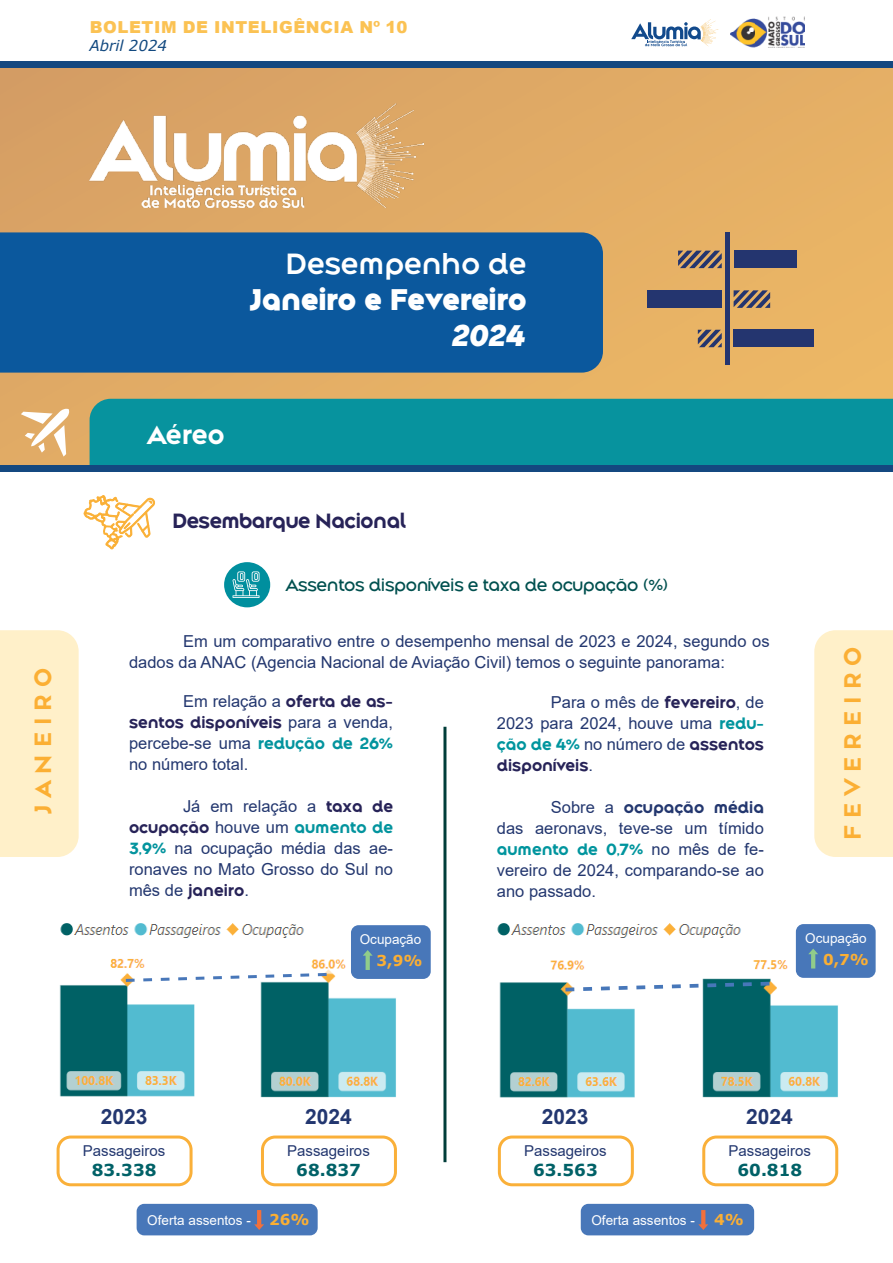
<style>
.page{position:relative;width:893px;height:1263px;background:#fff}
.page>*{position:absolute;margin:0;border:0;box-sizing:border-box;transform-origin:0 0}
.toc_level_1{font:900 30px "Along Sanss 2";letter-spacing:-.005em;color:#fff}
.toc_level_1-2{font:600 30px "Along Sanss 2";color:#fff}
.toc_level_1-3{font:italic 900 30px "Along Sanss 2";color:#fff}
.toc_level_1-4{font:700 27px "Along Sanss 2";letter-spacing:-.01em;color:#fff}
.textos{font:700 24px "Along Sanss 2";letter-spacing:.3em;color:#fbaf34}
.textos-2{font:700 21px "Along Sanss 2";letter-spacing:-.02em;color:#272358}
.toc_level_1-5{font:700 21px "Arial";color:#233770}
.textos-3{font:500 18px "Along Sanss 2";letter-spacing:-.02em;color:#00504f}
.textos-4{font:16.5px/21px "Arial";color:#23376f;text-align:justify}
.toc_level_1-6{font:900 16.5px "Arial";letter-spacing:.035em;color:#fbc253}
.toc_level_1-7{font:700 16.5px "Verdana";color:#006167}
.toc_level_1-8{font:15px "Arial";color:#23376f}
.toc_level_1-9{font:700 15px "Verdana";color:#fbaf34}
.toc_level_1-10{font:italic 15px "Verdana";color:#124980}
.textos-5{font:13.5px "Arial";color:#fff}
.s1{font-family:"Along Sanss 2";font-weight:700;color:#272358}
.s2{font-family:"Along Sanss 2";font-weight:700;color:#03949e}
.s3{font-family:"Along Sanss 2";font-weight:700;color:#00959e}
.s4{font-family:"Along Sanss 2";font-weight:700}
</style>
<div class="page">
<img style="left:0;top:108px;width:434px;height:357px">
<div style="left:434px;top:108px;width:459px;height:291px;background:#e6b165"></div>
<img style="left:0;top:68px;width:893px;height:40px">
<div style="left:0;top:232px;width:603px;height:141px;background:#0b589d"></div>
<div style="left:90px;top:399px;width:803px;height:66px;background:#07939e"></div>
<div style="left:0;top:62px;width:893px;height:6px;background:#144880"></div>
<img style="left:89px;top:103px;width:334px;height:105px">
<svg style="left:631px;top:19px;width:87px;height:28px"></svg>
<img style="left:730px;top:16px;width:75px;height:32px">
<hr style="left:726px;top:232px;width:4px;height:133px;background:#24356f">
<div style="left:647px;top:290px;width:75px;height:18px;background:#24356f"></div>
<div style="left:734px;top:251px;width:62px;height:17px;background:#24356f"></div>
<div style="left:734px;top:330px;width:80px;height:17px;background:#24356f"></div>
<svg style="left:678px;top:251px;width:44px;height:17px"></svg>
<svg style="left:734px;top:290px;width:36px;height:18px"></svg>
<svg style="left:698px;top:330px;width:24px;height:17px"></svg>
<svg style="left:83px;top:495px;width:72px;height:55px"></svg>
<svg style="left:21px;top:409px;width:48px;height:48px"></svg>
<div style="left:224px;top:562px;width:46px;height:45px;background:#008f9e;border-radius:50%"></div>
<svg style="left:232px;top:571px;width:28px;height:27px"></svg>
<div style="left:0;top:465px;width:893px;height:6px;background:#144880"></div>
<hr style="left:443px;top:727px;width:3px;height:435px;background:#003d39">
<img style="left:260px;top:959px;width:136px;height:139px">
<img style="left:59px;top:958px;width:136px;height:139px">
<div style="left:57px;top:1135px;width:136px;height:51px;border:3px solid #fab039;border-radius:13px"></div>
<img style="left:60px;top:923px;width:244px;height:15px">
<img style="left:499px;top:960px;width:136px;height:138px">
<img style="left:702px;top:933px;width:136px;height:165px">
<img style="left:497px;top:923px;width:258px;height:26px">
<div style="left:0;top:630px;width:79px;height:227px;background:#fff0c9"></div>
<div style="left:814px;top:630px;width:79px;height:227px;background:#fff0c9"></div>
<svg style="left:123px;top:971px;width:207px;height:12px"></svg>
<svg style="left:562px;top:980px;width:211px;height:13px"></svg>
<div style="left:351px;top:925px;width:80px;height:54px;background:#4877b9;border-radius:8px"></div>
<svg style="left:363px;top:950px;width:10px;height:20px"></svg>
<div style="left:137px;top:1204px;width:181px;height:31px;background:#4877b9;border-radius:8px"></div>
<svg style="left:254px;top:1210px;width:10px;height:20px"></svg>
<div style="left:796px;top:924px;width:80px;height:54px;background:#4877b9;border-radius:8px"></div>
<svg style="left:808px;top:948px;width:10px;height:20px"></svg>
<div style="left:261px;top:1135px;width:136px;height:51px;border:3px solid #fab039;border-radius:13px"></div>
<div style="left:498px;top:1135px;width:136px;height:51px;border:3px solid #fab039;border-radius:13px"></div>
<div style="left:702px;top:1135px;width:136px;height:51px;border:3px solid #fab039;border-radius:13px"></div>
<div style="left:581px;top:1204px;width:173px;height:31px;background:#4877b9;border-radius:8px"></div>
<svg style="left:698px;top:1210px;width:10px;height:20px"></svg>
<p class="toc_level_1-6" style="left:90px;top:15px;width:319px">BOLETIM DE INTELIGÊNCIA Nº 10</p>
<p class="toc_level_1-10" style="left:89px;top:35px;width:79px">Abril 2024</p>
<p class="textos" style="left:28px;top:814px;width:147px;rotate:-90deg">JANEIRO</p>
<p class="toc_level_1-2" style="left:285px;top:244px;width:243px">Desempenho de</p>
<p class="toc_level_1" style="left:249px;top:280px;width:279px">Janeiro e Fevereiro</p>
<p class="toc_level_1-3" style="left:453px;top:316px;width:75px">2024</p>
<p class="toc_level_1-4" style="left:147px;top:418px;width:79px">Aéreo</p>
<p class="textos-2" style="left:172px;top:508px;width:236px">Desembarque Nacional</p>
<p class="textos-3" style="left:285px;top:573px;width:385px">Assentos disponíveis e taxa de ocupação (%)</p>
<p class="textos-4" style="left:129px;top:630px;width:642px;text-indent:54px">Em um comparativo entre o desempenho mensal de 2023 e 2024, segundo os dados da ANAC (Agencia Nacional de Aviação Civil) temos o seguinte panorama:</p>
<p class="textos-4" style="left:129px;top:690px;width:266px;text-indent:54px">Em relação a <span class="s1">oferta de as&shy;sentos disponíveis</span> para a venda, percebe-se uma <span class="s2">redução de 26% </span>no número total.</p>
<p class="textos-4" style="left:129px;top:795px;width:266px;text-indent:54px">Já em relação a <span class="s1">taxa de ocupação</span> houve um <span class="s2">aumento de 3,9%</span> na ocupação média das ae&shy;ronaves no Mato Grosso do Sul no mês de <span class="s1">janeiro</span>.</p>
<p class="textos-5" style="left:360px;top:930px;width:63px">Ocupação</p>
<p class="toc_level_1-9" style="left:377px;top:950px;width:47px">3,9%</p>
<p class="textos-4" style="left:497px;top:692px;width:269px;text-indent:54px">Para o mês de <span class="s1">fevereiro</span>, de 2023 para 2024, houve uma <span class="s3">redu&shy;ção de 4%</span> no número de <span class="s1">assentos disponíveis</span>.</p>
<p class="textos-4" style="left:497px;top:797px;width:269px;text-indent:54px">Sobre a <span class="s4">ocupação média </span>das aeronavs, teve-se um tímido <span class="s3">aumento de 0,7%</span> no mês de fe&shy;vereiro de 2024, comparando-se ao ano passado.</p>
<p class="textos" style="left:837px;top:840px;width:195px;rotate:-90deg">FEVEREIRO</p>
<p class="textos-5" style="left:805px;top:928px;width:63px">Ocupação</p>
<p class="toc_level_1-9" style="left:823px;top:949px;width:47px">0,7%</p>
<p class="toc_level_1-5" style="left:101px;top:1101px;width:48px">2023</p>
<p class="toc_level_1-5" style="left:305px;top:1101px;width:48px">2024</p>
<p class="toc_level_1-5" style="left:542px;top:1101px;width:48px">2023</p>
<p class="toc_level_1-5" style="left:746px;top:1101px;width:48px">2024</p>
<p class="toc_level_1-8" style="left:83px;top:1140px;width:84px">Passageiros</p>
<p class="toc_level_1-7" style="left:92px;top:1158px;width:66px">83.338</p>
<p class="toc_level_1-8" style="left:287px;top:1140px;width:84px">Passageiros</p>
<p class="toc_level_1-7" style="left:296px;top:1158px;width:66px">68.837</p>
<p class="toc_level_1-8" style="left:524px;top:1140px;width:84px">Passageiros</p>
<p class="toc_level_1-7" style="left:533px;top:1158px;width:66px">63.563</p>
<p class="toc_level_1-8" style="left:729px;top:1140px;width:84px">Passageiros</p>
<p class="toc_level_1-7" style="left:738px;top:1158px;width:66px">60.818</p>
<p class="textos-5" style="left:147px;top:1211px;width:105px">Oferta assentos -</p>
<p class="toc_level_1-9" style="left:269px;top:1209px;width:42px">26%</p>
<p class="textos-5" style="left:591px;top:1211px;width:105px">Oferta assentos -</p>
<p class="toc_level_1-9" style="left:714px;top:1209px;width:31px">4%</p>
</div>
